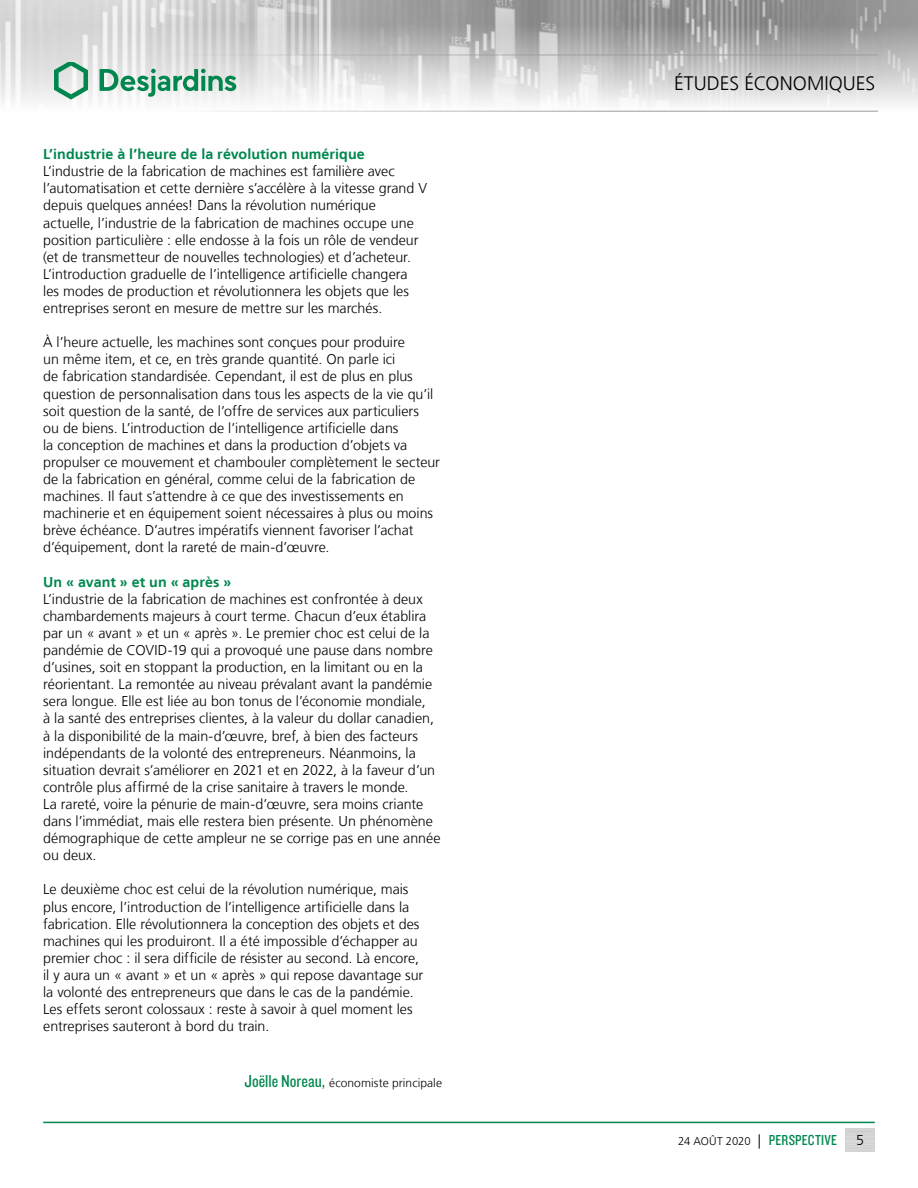
<style>
.page{position:relative;width:918px;height:1188px;background:#fff}
.page>*{position:absolute;margin:0;border:0;box-sizing:border-box;transform-origin:0 0}
.t1{font:300 19.5px "Frutiger LT";color:#000}
.t2{font:15px "Knockout 29 Junior Ltweight";letter-spacing:.015em;color:#00874e}
.t3{font:300 14.25px/17.1px "Frutiger LT";color:#000}
.t4{font:700 14.25px "Frutiger LT";letter-spacing:.005em;color:#00874e}
.t5{font:300 12px "Frutiger LT";letter-spacing:.005em;color:#000}
.s1{font-family:"Knockout 29 Junior Ltweight";font-weight:400;font-size:18px;color:#00874e}
.s2{font-family:"Frutiger LT";font-weight:300;font-size:11.25px;color:#000}
.s3{font-family:"Frutiger LT";font-weight:300;font-size:14.25px;color:#000}
</style>
<div class="page">
<img style="left:0;top:1px;width:918px;height:110px">
<hr style="left:0;top:55px;width:878px;height:1px;background:#9d9d9c">
<hr style="left:0;top:111px;width:878px;height:1px;background:#9d9d9c">
<svg style="left:54px;top:62px;width:34px;height:38px"></svg>
<svg style="left:100px;top:69px;width:136px;height:28px"></svg>
<hr style="left:43px;top:1122px;width:832px;height:1px;background:#00874e">
<p class="t4" style="left:43px;top:146px;width:323px">L’industrie à l’heure de la révolution numérique</p>
<p class="t3" style="left:43px;top:163px;width:385px">L’industrie de la fabrication de machines est familière avec l’automatisation et cette dernière s’accélère à la vitesse grand V depuis quelques années! Dans la révolution numérique actuelle, l’industrie de la fabrication de machines occupe une position particulière : elle endosse à la fois un rôle de vendeur (et de transmetteur de nouvelles technologies) et d’acheteur.<br>L’introduction graduelle de l’intelligence artificielle changera les modes de production et révolutionnera les objets que les entreprises seront en mesure de mettre sur les marchés.</p>
<p class="t3" style="left:43px;top:334px;width:398px">À l’heure actuelle, les machines sont conçues pour produire<br>un même item, et ce, en très grande quantité. On parle ici<br>de fabrication standardisée. Cependant, il est de plus en plus question de personnalisation dans tous les aspects de la vie qu’il soit question de la santé, de l’offre de services aux particuliers<br>ou de biens. L’introduction de l’intelligence artificielle dans<br>la conception de machines et dans la production d’objets va propulser ce mouvement et chambouler complètement le secteur de la fabrication en général, comme celui de la fabrication de machines. Il faut s’attendre à ce que des investissements en machinerie et en équipement soient nécessaires à plus ou moins brève échéance. D’autres impératifs viennent favoriser l’achat d’équipement, dont la rareté de main-d’œuvre.</p>
<p class="t4" style="left:43px;top:573px;width:190px">Un « avant » et un « après »</p>
<p class="t3" style="left:43px;top:591px;width:399px">L’industrie de la fabrication de machines est confrontée à deux chambardements majeurs à court terme. Chacun d’eux établira par un « avant » et un « après ». Le premier choc est celui de la pandémie de COVID-19 qui a provoqué une pause dans nombre d’usines, soit en stoppant la production, en la limitant ou en la réorientant. La remontée au niveau prévalant avant la pandémie sera longue. Elle est liée au bon tonus de l’économie mondiale,<br>à la santé des entreprises clientes, à la valeur du dollar canadien, à la disponibilité de la main-d’œuvre, bref, à bien des facteurs indépendants de la volonté des entrepreneurs. Néanmoins, la situation devrait s’améliorer en 2021 et en 2022, à la faveur d’un contrôle plus affirmé de la crise sanitaire à travers le monde.<br>La rareté, voire la pénurie de main-d’œuvre, sera moins criante dans l’immédiat, mais elle restera bien présente. Un phénomène démographique de cette ampleur ne se corrige pas en une année ou deux.</p>
<p class="t3" style="left:43px;top:881px;width:382px">Le deuxième choc est celui de la révolution numérique, mais plus encore, l’introduction de l’intelligence artificielle dans la fabrication. Elle révolutionnera la conception des objets et des machines qui les produiront. Il a été impossible d’échapper au premier choc : il sera difficile de résister au second. Là encore, il y aura un « avant » et un « après » qui repose davantage sur la volonté des entrepreneurs que dans le cas de la pandémie.<br>Les effets seront colossaux : reste à savoir à quel moment les entreprises sauteront à bord du train.</p>
<p class="t5" style="left:245px;top:1076px;width:199px"><span class="s1">Joëlle Noreau,</span> économiste principale</p>
<h1 class="t1" style="left:674px;top:73px;width:203px">ÉTUDES ÉCONOMIQUES</h1>
<p class="t2" style="left:678px;top:1130px;width:161px"><span class="s2">24 AOÛT 2020</span> <span class="s3">|</span> PERSPECTIVE</p>
<p class="t3" style="left:856px;top:1132px;width:9px">5</p>
</div>
